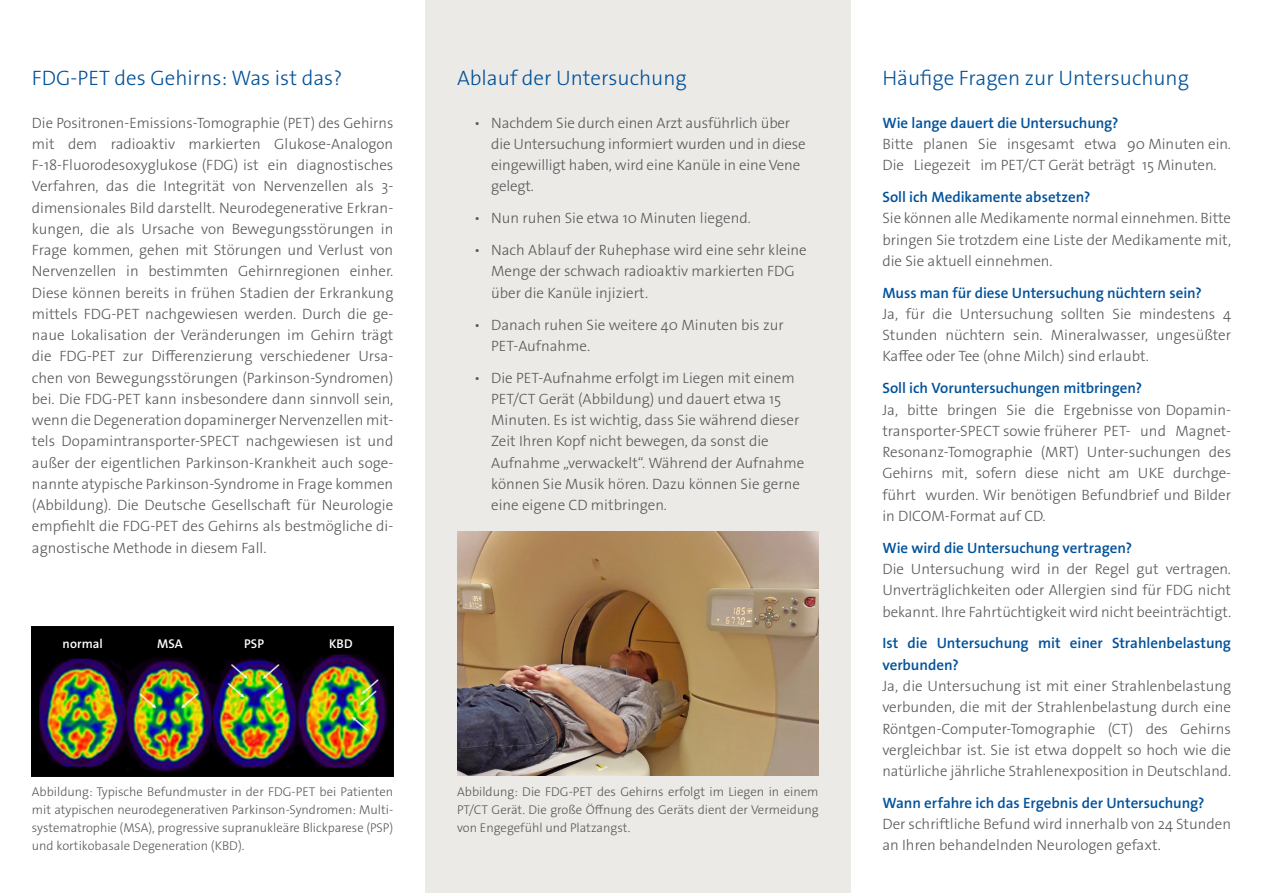
<style>
.page{position:relative;width:1263px;height:893px;background:#fff}
.page>*{position:absolute;margin:0;border:0;box-sizing:border-box;transform-origin:0 0}
.t1{font:300 21px "The Sans Os F";color:#01519a}
.t2{font:300 15px/21.3px "The Sans Os F";color:#57585a;text-align:justify}
.t3{font:600 15px/21.3px "The Sans Os F";letter-spacing:-.005em;color:#01519a}
.t4{font:300 12.75px/18px "The Sans Os F";color:#57585a;text-align:justify}
.t5{font:600 12.75px "The Sans Os F";letter-spacing:.005em;color:#fff}
</style>
<div class="page">
<div style="left:425px;top:0;width:425px;height:893px;background:#eceae6"></div>
<img style="left:457px;top:531px;width:362px;height:245px">
<img style="left:32px;top:627px;width:361px;height:149px">
<h1 class="t1" style="left:32px;top:64px;width:312px">FDG-PET des Gehirns: Was ist das?</h1>
<p class="t2" style="left:32px;top:112px;width:363px">Die Positronen-Emissions-Tomographie (PET) des Gehirns mit dem radioaktiv markierten Glukose-Analogon F-18-Fluorodesoxyglukose (FDG) ist ein diagnostisches Verfahren, das die Integrität von Nervenzellen als 3- dimensionales Bild darstellt. Neurodegenerative Erkran&shy;kungen, die als Ursache von Bewegungsstörungen in Frage kommen, gehen mit Störungen und Verlust von Nervenzellen in bestimmten Gehirnregionen einher.<br>Diese können bereits in frühen Stadien der Erkrankung mittels FDG-PET nachgewiesen werden. Durch die ge&shy;naue Lokalisation der Veränderungen im Gehirn trägt die FDG-PET zur Differenzierung verschiedener Ursa&shy;chen von Bewegungsstörungen (Parkinson-Syndromen) bei. Die FDG-PET kann insbesondere dann sinnvoll sein, wenn die Degeneration dopaminerger Nervenzellen mit&shy;tels Dopamintransporter-SPECT nachgewiesen ist und außer der eigentlichen Parkinson-Krankheit auch soge&shy;nannte atypische Parkinson-Syndrome in Frage kommen (Abbildung). Die Deutsche Gesellschaft für Neurologie empfiehlt die FDG-PET des Gehirns als bestmögliche di&shy;agnostische Methode in diesem Fall.</p>
<p class="t5" style="left:63px;top:636px;width:42px">normal</p>
<p class="t5" style="left:157px;top:636px;width:27px">MSA</p>
<p class="t5" style="left:244px;top:636px;width:22px">PSP</p>
<p class="t5" style="left:329px;top:636px;width:25px">KBD</p>
<p class="t4" style="left:32px;top:783px;width:363px">Abbildung: Typische Befundmuster in der FDG-PET bei Patienten mit atypischen neurodegenerativen Parkinson-Syndromen: Multi&shy;systematrophie (MSA), progressive supranukleäre Blickparese (PSP) und kortikobasale Degeneration (KBD).</p>
<h1 class="t1" style="left:457px;top:64px;width:231px">Ablauf der Untersuchung</h1>
<p class="t2" style="left:491px;top:112px;width:316px;text-align:left;text-indent:-17px">• Nachdem Sie durch einen Arzt ausführlich über die Untersuchung informiert wurden und in diese eingewilligt haben, wird eine Kanüle in eine Vene gelegt.</p>
<p class="t2" style="left:474px;top:208px;width:278px">• Nun ruhen Sie etwa 10 Minuten liegend.</p>
<p class="t2" style="left:491px;top:240px;width:317px;text-align:left;text-indent:-17px">• Nach Ablauf der Ruhephase wird eine sehr kleine<br>Menge der schwach radioaktiv markierten FDG über die Kanüle injiziert.</p>
<p class="t2" style="left:491px;top:314px;width:294px;text-indent:-17px">• Danach ruhen Sie weitere 40 Minuten bis zur<br>PET-Aufnahme.</p>
<p class="t2" style="left:491px;top:367px;width:315px;text-align:left;text-indent:-17px">• Die PET-Aufnahme erfolgt im Liegen mit einem PET/CT Gerät (Abbildung) und dauert etwa 15<br>Minuten. Es ist wichtig, dass Sie während dieser Zeit Ihren Kopf nicht bewegen, da sonst die Aufnahme „verwackelt“. Während der Aufnahme können Sie Musik hören. Dazu können Sie gerne eine eigene CD mitbringen.</p>
<p class="t4" style="left:457px;top:783px;width:363px">Abbildung: Die FDG-PET des Gehirns erfolgt im Liegen in einem PT/CT Gerät. Die große Öffnung des Geräts dient der Vermeidung von Engegefühl und Platzangst.</p>
<h1 class="t1" style="left:882px;top:64px;width:308px">Häufige Fragen zur Untersuchung</h1>
<p class="t3" style="left:882px;top:112px;width:238px">Wie lange dauert die Untersuchung?</p>
<p class="t2" style="left:882px;top:133px;width:350px">Bitte planen Sie insgesamt etwa 90 Minuten ein.<br>Die Liegezeit im PET/CT Gerät beträgt 15 Minuten.</p>
<p class="t3" style="left:882px;top:186px;width:209px">Soll ich Medikamente absetzen?</p>
<p class="t2" style="left:882px;top:208px;width:350px">Sie können alle Medikamente normal einnehmen. Bitte bringen Sie trotzdem eine Liste der Medikamente mit, die Sie aktuell einnehmen.</p>
<p class="t3" style="left:882px;top:282px;width:321px">Muss man für diese Untersuchung nüchtern sein?</p>
<p class="t2" style="left:882px;top:303px;width:350px">Ja, für die Untersuchung sollten Sie mindestens 4<br>Stunden nüchtern sein. Mineralwasser, ungesüßter Kaffee oder Tee (ohne Milch) sind erlaubt.</p>
<p class="t3" style="left:882px;top:378px;width:261px">Soll ich Voruntersuchungen mitbringen?</p>
<p class="t2" style="left:882px;top:399px;width:350px">Ja, bitte bringen Sie die Ergebnisse von Dopamin&shy;transporter-SPECT sowie früherer PET- und Magnet-Resonanz-Tomographie (MRT) Unter-suchungen des Gehirns mit, sofern diese nicht am UKE durchge&shy;führt wurden. Wir benötigen Befundbrief und Bilder in DICOM-Format auf CD.</p>
<p class="t3" style="left:882px;top:537px;width:251px">Wie wird die Untersuchung vertragen?</p>
<p class="t2" style="left:882px;top:558px;width:350px">Die Untersuchung wird in der Regel gut vertragen.<br>Unverträglichkeiten oder Allergien sind für FDG nicht bekannt. Ihre Fahrtüchtigkeit wird nicht beeinträchtigt.</p>
<p class="t3" style="left:882px;top:633px;width:350px">Ist die Untersuchung mit einer Strahlenbelastung verbunden?</p>
<p class="t2" style="left:882px;top:675px;width:350px">Ja, die Untersuchung ist mit einer Strahlenbelastung verbunden, die mit der Strahlenbelastung durch eine Röntgen-Computer-Tomographie (CT) des Gehirns vergleichbar ist. Sie ist etwa doppelt so hoch wie die natürliche jährliche Strahlenexposition in Deutschland.</p>
<p class="t3" style="left:882px;top:792px;width:324px">Wann erfahre ich das Ergebnis der Untersuchung?</p>
<p class="t2" style="left:882px;top:814px;width:350px">Der schriftliche Befund wird innerhalb von 24 Stunden an Ihren behandelnden Neurologen gefaxt.</p>
</div>
